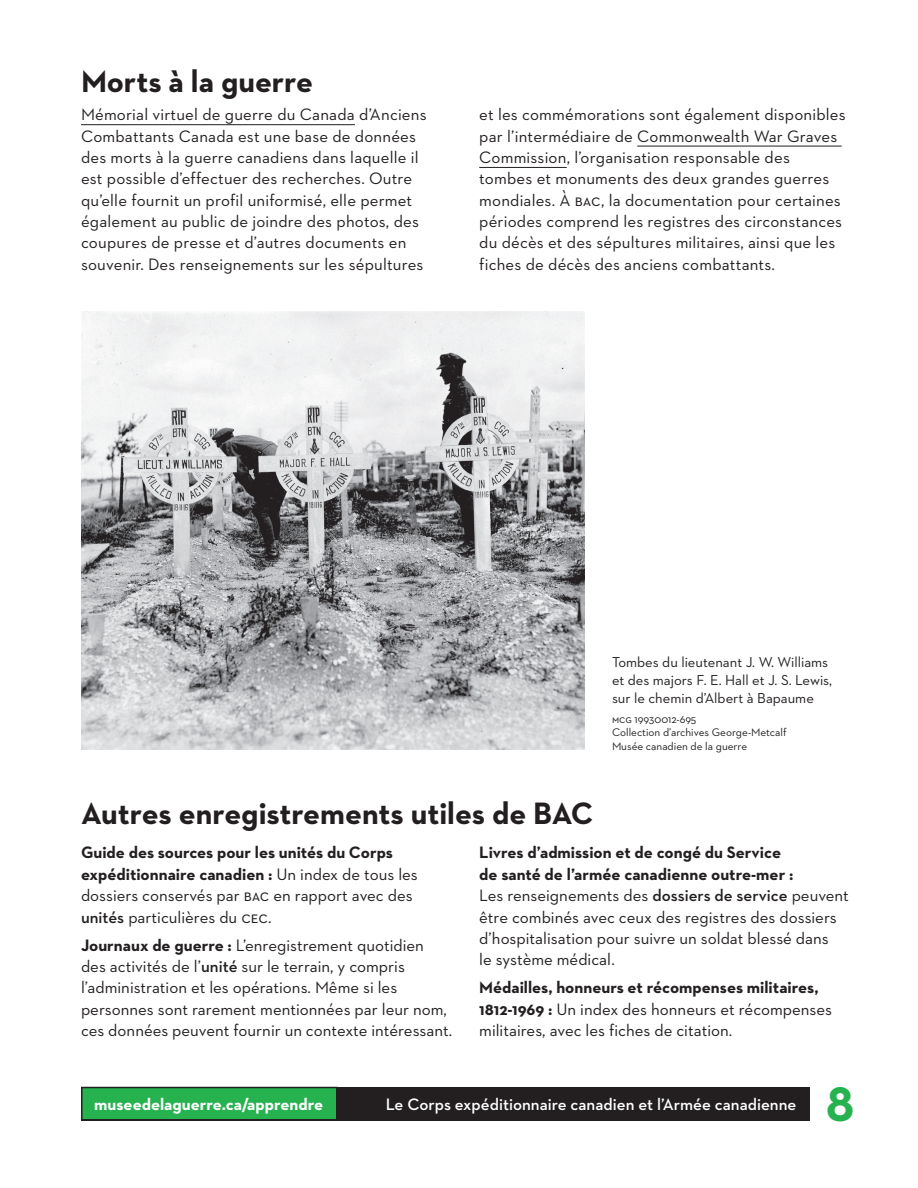
<style>
.page{position:relative;width:918px;height:1188px;background:#fff}
.page>*{position:absolute;margin:0;border:0;box-sizing:border-box;transform-origin:0 0}
.t1{font:700 49.5px "Neutraface 2 Text";color:#27b250}
.t2{font:700 31.5px "Neutraface 2 Text";color:#231f20}
.t3{font:16.8px/21.5px "Neutraface 2 Text";letter-spacing:.01em;color:#231f20}
.t4{font:600 16.8px "Neutraface 2 Text";color:#fff}
.t5{font:700 16.8px "Neutraface 2 Text";color:#fff}
.t6{font:14.7px/18px "Neutraface 2 Text";color:#231f20}
.t7{font:11.25px/13.5px "Neutraface 2 Text";color:#231f20}
.s1{font-weight:700}
.s2{font-weight:600}
</style>
<div class="page">
<div style="left:81px;top:1087px;width:729px;height:33px;background:#231f20"></div>
<div style="left:82px;top:1088px;width:255px;height:32px;background:#27b250"></div>
<div style="left:81px;top:1087px;width:257px;height:33px;border:2px solid #231f20"></div>
<hr style="left:81px;top:124px;width:274px;height:1px;background:#231f20">
<hr style="left:637px;top:146px;width:205px;height:1px;background:#231f20">
<hr style="left:479px;top:167px;width:88px;height:1px;background:#231f20">
<img style="left:81px;top:311px;width:504px;height:439px">
<h2 class="t2" style="left:81px;top:61px;width:234px">Morts à la guerre</h2>
<p class="t3" style="left:81px;top:104px;width:347px">Mémorial virtuel de guerre du Canada d’Anciens Combattants Canada est une base de données des morts à la guerre canadiens dans laquelle il est possible d’effectuer des recherches. Outre qu’elle fournit un profil uniformisé, elle permet également au public de joindre des photos, des coupures de presse et d’autres documents en souvenir. Des renseignements sur les sépultures</p>
<p class="t3" style="left:479px;top:104px;width:368px">et les commémorations sont également disponibles par l’intermédiaire de Commonwealth War Graves Commission, l’organisation responsable des tombes et monuments des deux grandes guerres mondiales. À bac, la documentation pour certaines périodes comprend les registres des circonstances du décès et des sépultures militaires, ainsi que les fiches de décès des anciens combattants.</p>
<p class="t6" style="left:612px;top:653px;width:222px">Tombes du lieutenant J. W. Williams et des majors F. E. Hall et J. S. Lewis, sur le chemin d’Albert à Bapaume</p>
<p class="t7" style="left:612px;top:712px;width:176px">mcg 19930012-695<br>Collection d’archives George-Metcalf<br>Musée canadien de la guerre</p>
<h2 class="t2" style="left:81px;top:793px;width:514px">Autres enregistrements utiles de BAC</h2>
<p class="t3" style="left:81px;top:842px;width:338px"><span class="s1">Guide des sources pour les unités du Corps expéditionnaire canadien :</span> Un index de tous les dossiers conservés par bac en rapport avec des <span class="s2">unités</span> particulières du cec.</p>
<p class="t3" style="left:81px;top:934px;width:373px"><span class="s1">Journaux de guerre :</span> L’enregistrement quotidien des activités de l’<span class="s2">unité</span> sur le terrain, y compris l’administration et les opérations. Même si les personnes sont rarement mentionnées par leur nom, ces données peuvent fournir un contexte intéressant.</p>
<p class="t3" style="left:479px;top:842px;width:371px"><span class="s1">Livres d’admission et de congé du Service<br>de santé de l’armée canadienne outre-mer :<br></span>Les renseignements des <span class="s2">dossiers de service</span> peuvent être combinés avec ceux des registres des dossiers d’hospitalisation pour suivre un soldat blessé dans<br>le système médical.</p>
<p class="t3" style="left:479px;top:977px;width:354px"><span class="s1">Médailles, honneurs et récompenses militaires,<br>1812-1969 :</span> Un index des honneurs et récompenses militaires, avec les fiches de citation.</p>
<p class="t5" style="left:94px;top:1094px;width:230px">museedelaguerre.ca/apprendre</p>
<p class="t4" style="left:386px;top:1094px;width:412px">Le Corps expéditionnaire canadien et l’Armée canadienne</p>
<h1 class="t1" style="left:826px;top:1072px;width:30px">8</h1>
</div>
